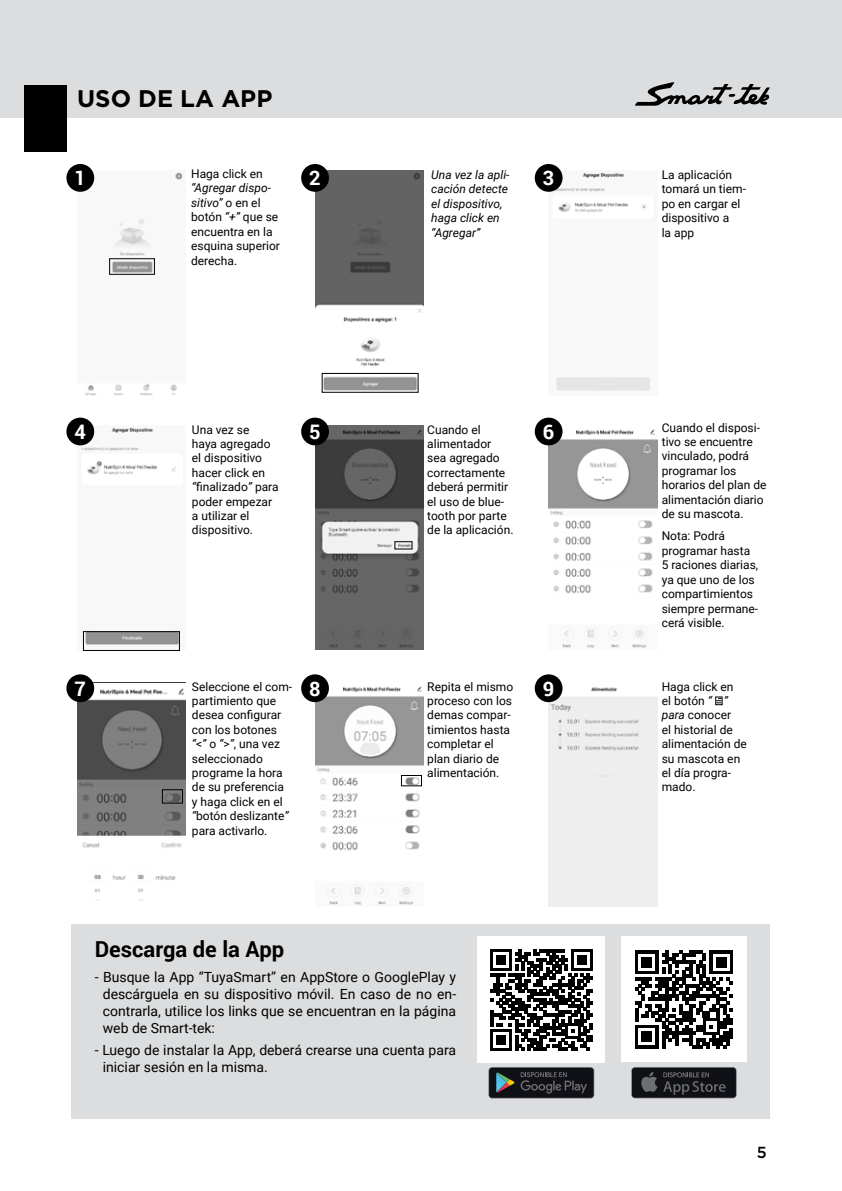
<style>
.page{position:relative;width:842px;height:1191px;background:#fff}
.page>*{position:absolute;margin:0;border:0;box-sizing:border-box;transform-origin:0 0}
.t1{font:700 24px "Gotham";color:#000}
.t2{font:700 22px "Roboto";color:#000}
.t3{font:700 20px "Roboto";color:#fff}
.t4{font:500 16px "Gotham";color:#000}
.t5{font:14px/16.8px "Roboto";color:#000;text-align:justify}
.t6{font:12px/14.4px "Roboto";color:#000}
.t7{font:italic 12px/14.4px "Roboto";color:#000}
.s1{font-style:italic}
</style>
<div class="page">
<div style="left:0;top:0;width:842px;height:118px;background:#dcddde"></div>
<svg style="left:635px;top:82px;width:135px;height:24px"></svg>
<div style="left:24px;top:85px;width:43px;height:67px;background:#000"></div>
<img style="left:84px;top:170px;width:99px;height:225px">
<img style="left:77px;top:426px;width:101px;height:224px">
<img style="left:77px;top:682px;width:109px;height:219px">
<img style="left:315px;top:683px;width:109px;height:222px">
<img style="left:315px;top:170px;width:109px;height:223px">
<img style="left:315px;top:425px;width:109px;height:225px">
<img style="left:549px;top:682px;width:108px;height:224px">
<img style="left:552px;top:170px;width:98px;height:221px">
<img style="left:549px;top:425px;width:108px;height:223px">
<div style="left:71px;top:924px;width:699px;height:194px;background:#dcddde"></div>
<div style="left:66px;top:164px;width:28px;height:28px;background:#000;border-radius:50%"></div>
<div style="left:66px;top:417px;width:28px;height:28px;background:#000;border-radius:50%"></div>
<div style="left:66px;top:674px;width:28px;height:28px;background:#000;border-radius:50%"></div>
<div style="left:301px;top:164px;width:28px;height:28px;background:#000;border-radius:50%"></div>
<div style="left:301px;top:417px;width:28px;height:28px;background:#000;border-radius:50%"></div>
<div style="left:301px;top:674px;width:28px;height:28px;background:#000;border-radius:50%"></div>
<div style="left:535px;top:674px;width:27px;height:28px;background:#000;border-radius:50%"></div>
<div style="left:535px;top:164px;width:27px;height:28px;background:#000;border-radius:50%"></div>
<div style="left:535px;top:417px;width:27px;height:28px;background:#000;border-radius:50%"></div>
<div style="left:109px;top:258px;width:46px;height:17px;border:1px solid #000"></div>
<div style="left:322px;top:373px;width:97px;height:20px;border:1px solid #000"></div>
<div style="left:83px;top:631px;width:97px;height:20px;border:1px solid #000"></div>
<div style="left:394px;top:541px;width:18px;height:8px;border:1px solid #000"></div>
<div style="left:162px;top:789px;width:21px;height:14px;border:1px solid #000"></div>
<div style="left:401px;top:775px;width:21px;height:11px;border:1px solid #000"></div>
<svg style="left:715px;top:696px;width:8px;height:9px"></svg>
<div style="left:477px;top:936px;width:128px;height:127px;background:#fff"></div>
<svg style="left:490px;top:949px;width:103px;height:101px"></svg>
<div style="left:621px;top:936px;width:126px;height:126px;background:#fff"></div>
<svg style="left:635px;top:950px;width:98px;height:98px"></svg>
<div style="left:631px;top:1067px;width:106px;height:31px;background:#555659;border-radius:4px"></div>
<div style="left:632px;top:1067px;width:104px;height:30px;background:#101017;border-radius:3px"></div>
<svg style="left:641px;top:1072px;width:16px;height:20px"></svg>
<svg style="left:663px;top:1072px;width:62px;height:22px"></svg>
<svg style="left:488px;top:1067px;width:106px;height:31px"></svg>
<div style="left:489px;top:1067px;width:104px;height:30px;background:#101017;border-radius:3px"></div>
<svg style="left:496px;top:1072px;width:19px;height:21px"></svg>
<svg style="left:521px;top:1072px;width:66px;height:21px"></svg>
<h1 class="t1" style="left:77px;top:85px;width:197px">USO DE LA APP</h1>
<h3 class="t3" style="left:75px;top:164px;width:13px">1</h3>
<p class="t6" style="left:191px;top:166px;width:73px">Haga click en</p>
<p class="t6" style="left:191px;top:180px;width:90px"><span class="s1">“Agregar dispo&shy;sitivo”</span> o en el botón <span class="s1">“+”</span> que se encuentra en la esquina superior derecha.</p>
<h3 class="t3" style="left:309px;top:164px;width:13px">2</h3>
<p class="t7" style="left:431px;top:167px;width:80px">Una vez la apli&shy;cación detecte el dispositivo, haga click en “Agregar”</p>
<p class="t6" style="left:662px;top:167px;width:86px">La aplicación tomará un tiem&shy;po en cargar el dispositivo a<br>la app</p>
<h3 class="t3" style="left:543px;top:164px;width:13px">3</h3>
<h3 class="t3" style="left:75px;top:417px;width:13px">4</h3>
<h3 class="t3" style="left:75px;top:674px;width:13px">7</h3>
<p class="t6" style="left:192px;top:422px;width:88px">Una vez se<br>haya agregado el dispositivo hacer click en <span class="s1">“</span>finalizado<span class="s1">”</span> para poder empezar a utilizar el dispositivo.</p>
<p class="t6" style="left:427px;top:422px;width:88px">Cuando el alimentador<br>sea agregado correctamente deberá permitir el uso de blue&shy;tooth por parte de la aplicación.</p>
<p class="t6" style="left:662px;top:420px;width:106px">Cuando el disposi&shy;tivo se encuentre vinculado, podrá programar los horarios del plan de alimentación diario de su mascota.</p>
<h3 class="t3" style="left:543px;top:417px;width:13px">6</h3>
<h3 class="t3" style="left:309px;top:417px;width:13px">5</h3>
<p class="t6" style="left:662px;top:528px;width:98px">Nota: Podrá programar hasta<br>5 raciones diarias, ya que uno de los compartimientos siempre permane&shy;cerá visible.</p>
<h3 class="t3" style="left:309px;top:674px;width:13px">8</h3>
<h3 class="t3" style="left:543px;top:674px;width:13px">9</h3>
<p class="t6" style="left:192px;top:678px;width:102px">Seleccione el com&shy;partimiento que desea configurar con los botones <span class="s1">“</span>&lt;<span class="s1">”</span> o <span class="s1">“</span>&gt;<span class="s1">”</span>, una vez seleccionado programe la hora de su preferencia y haga click en el <span class="s1">“</span>botón deslizante<span class="s1">” </span>para activarlo.</p>
<p class="t6" style="left:427px;top:678px;width:88px">Repita el mismo proceso con los demas compar&shy;timientos hasta completar el plan diario de alimentación.</p>
<p class="t6" style="left:662px;top:678px;width:87px">Haga click en<br>el botón <span class="s1">“ ” para</span> conocer<br>el historial de alimentación de su mascota en el día progra&shy;mado.</p>
<h2 class="t2" style="left:95px;top:934px;width:191px">Descarga de la App</h2>
<p class="t5" style="left:103px;top:968px;width:355px;text-indent:-8px">- Busque la App “TuyaSmart” en AppStore o GooglePlay y descárguela en su dispositivo móvil. En caso de no en&shy;contrarla, utilice los links que se encuentran en la página web de Smart-tek:</p>
<p class="t5" style="left:103px;top:1041px;width:355px;text-indent:-8px">- Luego de instalar la App, deberá crearse una cuenta para iniciar sesión en la misma.</p>
<h3 class="t4" style="left:757px;top:1142px;width:11px">5</h3>
</div>
